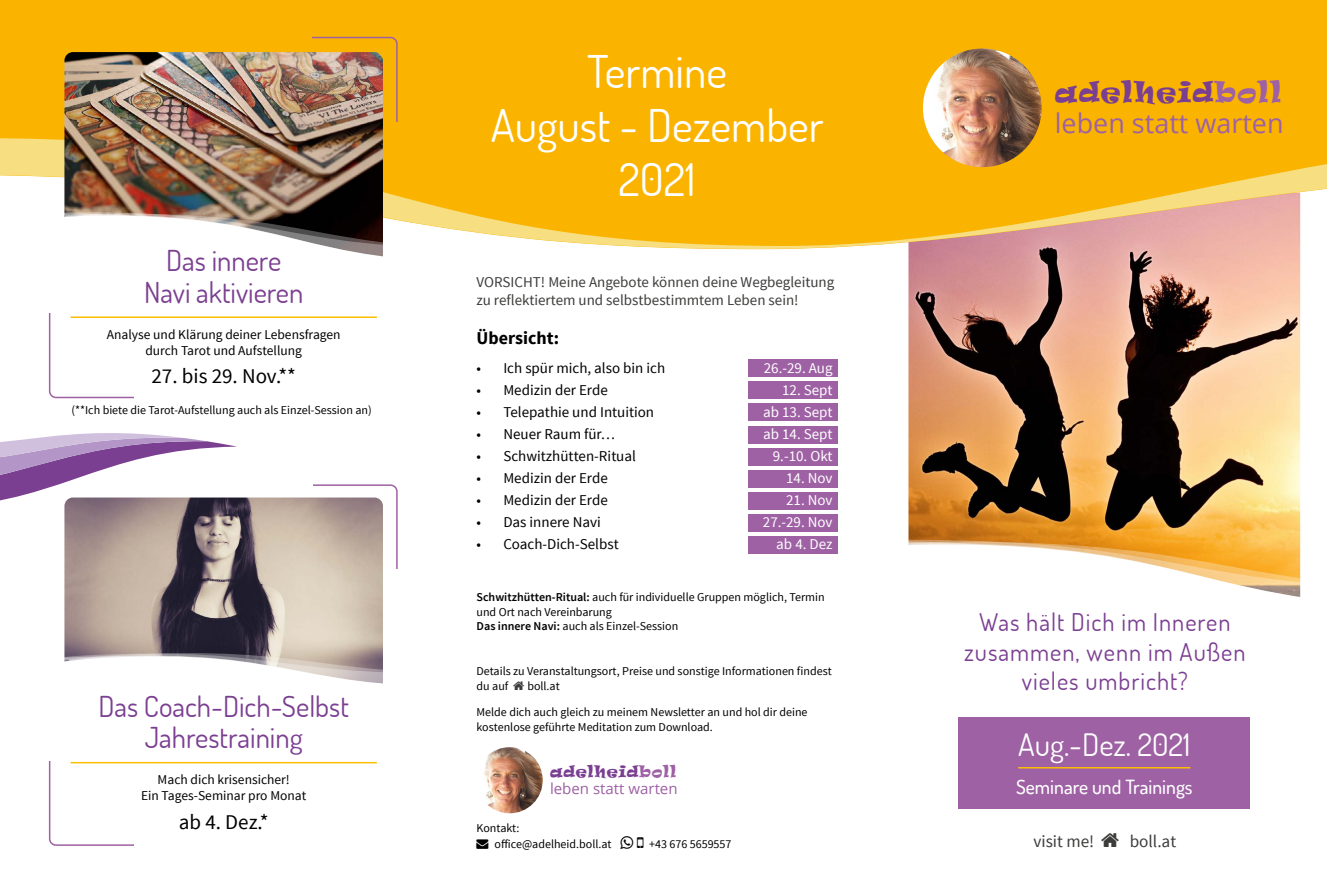
<style>
.page{position:relative;width:1327px;height:893px;background:#fff}
.page>*{position:absolute;margin:0;border:0;box-sizing:border-box;transform-origin:0 0}
.t1{font:45px/54px "Dosis";color:#fff;text-align:center}
.t2{font:30.9px "Dosis";color:#fff}
.t3{font:28.8px/31.2px "Dosis";color:#7b3f91;text-align:center}
.t4{font:27px "Open Sans";color:#9e61a4}
.t5{font:26.7px "Ravie";letter-spacing:.06em;color:#7b3f91}
.t6{font:24.45px/29.4px "Dosis";letter-spacing:.04em;color:#7b3f91;text-align:center}
.t7{font:21px "Source Sans Pro";color:#000}
.t8{font:500 19.5px "Dosis";color:#fff}
.t9{font:700 18px "Source Sans Pro";color:#000}
.t10{font:17.25px "Source Sans Pro";color:#3c3c3b}
.t11{font:15px "Source Sans Pro";color:#000}
.t12{font:15px/18px "Source Sans Pro";color:#3c3c3b}
.t13{font:15px "Source Sans Pro";color:#fff}
.t14{font:15px "Open Sans";color:#9e61a4}
.t15{font:14.85px "Ravie";letter-spacing:.06em;color:#7b3f91}
.t16{font:13.5px/16.2px "Source Sans Pro";color:#000;text-align:center}
.t17{font:12px/14.4px "Source Sans Pro";color:#000}
.s1{font-weight:600}
.s2{color:#9e61a4}
</style>
<div class="page">
<img style="left:908px;top:249px;width:392px;height:291px">
<svg style="left:908px;top:540px;width:393px;height:57px"></svg>
<div style="left:0;top:0;width:1327px;height:138px;background:#fab400"></div>
<svg style="left:0;top:138px;width:1327px;height:111px;background:#f7bd36"></svg>
<svg style="left:49px;top:313px;width:85px;height:85px"></svg>
<svg style="left:313px;top:37px;width:85px;height:85px;background:#f0ab10"></svg>
<svg style="left:0;top:433px;width:237px;height:68px"></svg>
<img style="left:923px;top:48px;width:118px;height:119px;border-radius:59px">
<div style="left:958px;top:717px;width:292px;height:92px;background:#9e61a4"></div>
<hr style="left:1018px;top:767px;width:172px;height:1px;background:#fcbf00">
<img style="left:64px;top:52px;width:319px;height:160px">
<svg style="left:58px;top:212px;width:331px;height:45px"></svg>
<img style="left:64px;top:497px;width:319px;height:147px">
<svg style="left:64px;top:644px;width:319px;height:40px"></svg>
<img style="left:476px;top:747px;width:67px;height:66px;border-radius:33px">
<div style="left:748px;top:359px;width:90px;height:18px;background:#9e61a4"></div>
<div style="left:748px;top:381px;width:90px;height:18px;background:#9e61a4"></div>
<div style="left:748px;top:404px;width:90px;height:17px;background:#9e61a4"></div>
<div style="left:748px;top:426px;width:90px;height:17px;background:#9e61a4"></div>
<div style="left:748px;top:448px;width:90px;height:18px;background:#9e61a4"></div>
<div style="left:748px;top:470px;width:90px;height:18px;background:#9e61a4"></div>
<div style="left:748px;top:492px;width:90px;height:18px;background:#9e61a4"></div>
<div style="left:748px;top:514px;width:90px;height:18px;background:#9e61a4"></div>
<div style="left:748px;top:536px;width:90px;height:18px;background:#9e61a4"></div>
<hr style="left:71px;top:316px;width:306px;height:2px;background:#fcbf00">
<hr style="left:71px;top:762px;width:306px;height:1px;background:#fcbf00">
<h3 class="t3" style="left:144px;top:244px;width:161px">Das innere<br>Navi aktivieren</h3>
<p class="t16" style="left:107px;top:326px;width:235px">Analyse und Klärung deiner Lebensfragen durch Tarot und Aufstellung</p>
<h3 class="t7" style="left:151px;top:363px;width:146px">27. bis 29. Nov.**</h3>
<p class="t17" style="left:71px;top:403px;width:302px">(**Ich biete die Tarot-Aufstellung auch als Einzel-Session an)</p>
<h3 class="t3" style="left:98px;top:690px;width:252px">Das Coach-Dich-Selbst<br>Jahrestraining</h3>
<p class="t16" style="left:141px;top:772px;width:167px">Mach dich krisensicher!<br>Ein Tages-Seminar pro Monat</p>
<h3 class="t7" style="left:179px;top:809px;width:92px">ab 4. Dez.*</h3>
<h1 class="t1" style="left:491px;top:43px;width:334px">Termine<br>August - Dezember<br>2021</h1>
<p class="t12" style="left:476px;top:273px;width:359px">VORSICHT! Meine Angebote können deine Wegbegleitung zu reflektiertem und selbstbestimmtem Leben sein!</p>
<h3 class="t9" style="left:476px;top:327px;width:84px">Übersicht:</h3>
<p class="t11" style="left:476px;top:358px;width:190px">• Ich spür mich, also bin ich</p>
<p class="t13" style="left:764px;top:358px;width:70px">26.-29. Aug</p>
<p class="t11" style="left:476px;top:380px;width:133px">• Medizin der Erde</p>
<p class="t13" style="left:782px;top:380px;width:52px">12. Sept</p>
<p class="t11" style="left:476px;top:403px;width:179px">• Telepathie und Intuition</p>
<p class="t13" style="left:763px;top:403px;width:71px">ab 13. Sept</p>
<p class="t11" style="left:476px;top:425px;width:140px">• Neuer Raum für…</p>
<p class="t13" style="left:763px;top:425px;width:71px">ab 14. Sept</p>
<p class="t11" style="left:476px;top:447px;width:161px">• Schwitzhütten-Ritual</p>
<p class="t13" style="left:773px;top:447px;width:61px">9.-10. Okt</p>
<p class="t11" style="left:476px;top:469px;width:133px">• Medizin der Erde</p>
<p class="t13" style="left:786px;top:469px;width:48px">14. Nov</p>
<p class="t11" style="left:476px;top:491px;width:133px">• Medizin der Erde</p>
<p class="t13" style="left:786px;top:491px;width:48px">21. Nov</p>
<p class="t11" style="left:476px;top:513px;width:126px">• Das innere Navi</p>
<p class="t13" style="left:763px;top:513px;width:71px">27.-29. Nov</p>
<p class="t11" style="left:476px;top:535px;width:144px">• Coach-Dich-Selbst</p>
<p class="t13" style="left:776px;top:535px;width:58px">ab 4. Dez</p>
<p class="t17" style="left:476px;top:590px;width:350px"><span class="s1">Schwitzhütten-Ritual:</span> auch für individuelle Gruppen möglich, Termin und Ort nach Vereinbarung<br><span class="s1">Das innere Navi:</span> auch als Einzel-Session</p>
<p class="t17" style="left:476px;top:664px;width:357px">Details zu Veranstaltungsort, Preise und sonstige Informationen findest du auf</p>
<p class="t17" style="left:527px;top:679px;width:34px">boll.at</p>
<p class="t17" style="left:476px;top:705px;width:332px">Melde dich auch gleich zu meinem Newsletter an und hol dir deine kostenlose geführte Meditation zum Download.</p>
<p class="t15" style="left:550px;top:761px;width:128px">adelheid<span class="s2">boll</span></p>
<p class="t14" style="left:550px;top:778px;width:129px">leben statt warten</p>
<p class="t17" style="left:476px;top:821px;width:44px">Kontakt:</p>
<p class="t17" style="left:476px;top:837px;width:137px">→ office@adelheid.boll.at</p>
<p class="t17" style="left:649px;top:837px;width:84px">+43 676 5659557</p>
<h3 class="t5" style="left:1054px;top:74px;width:228px">adelheid<span class="s2">boll</span></h3>
<h3 class="t4" style="left:1054px;top:104px;width:230px">leben statt warten</h3>
<h3 class="t6" style="left:964px;top:607px;width:283px">Was hält Dich im Inneren zusammen, wenn im Außen vieles umbricht?</h3>
<h2 class="t2" style="left:1018px;top:724px;width:174px">Aug.-Dez. 2021</h2>
<h3 class="t8" style="left:1016px;top:774px;width:178px">Seminare und Trainings</h3>
<h3 class="t10" style="left:1033px;top:830px;width:62px">visit me!</h3>
<h3 class="t10" style="left:1129px;top:830px;width:48px">boll.at</h3>
</div>
